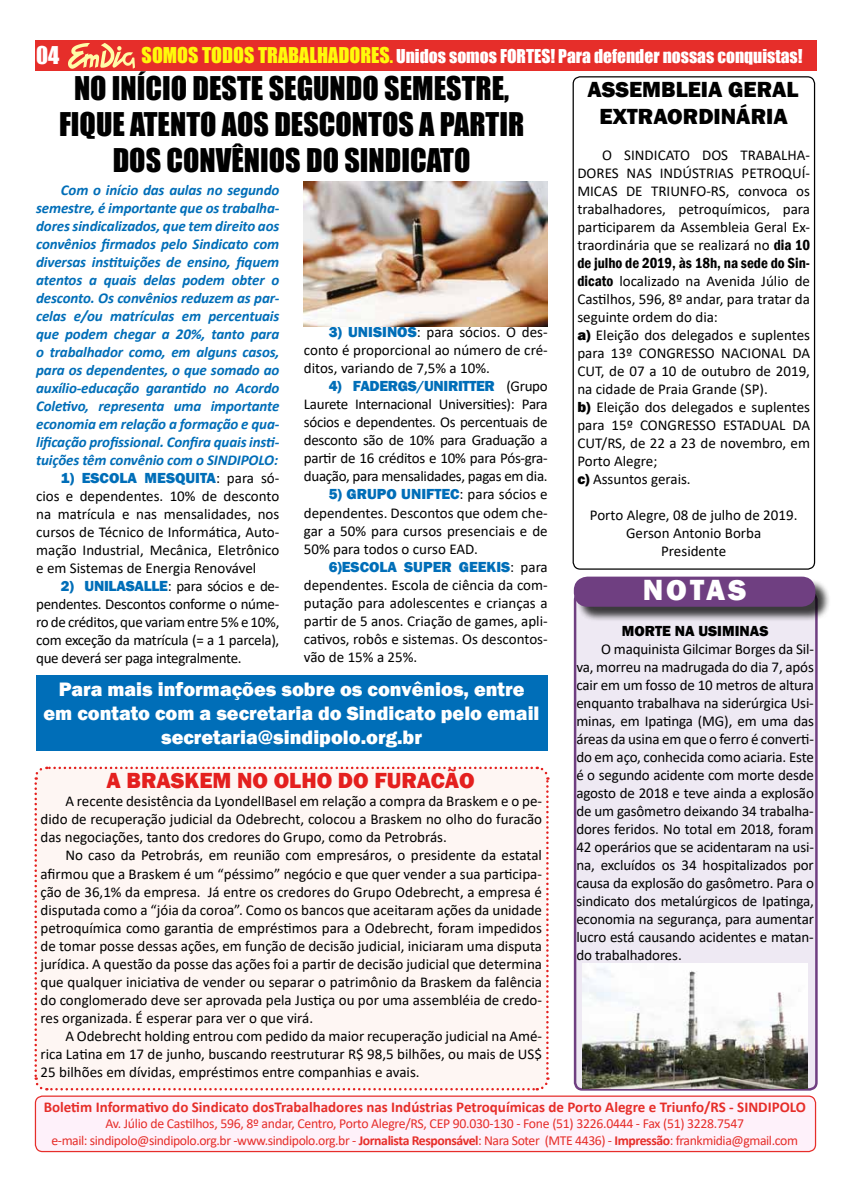
<style>
.page{position:relative;width:851px;height:1177px;background:#fff}
.page>*{position:absolute;margin:0;border:0;box-sizing:border-box;transform-origin:0 0}
.t1{font:30px/36px "Impact";color:#000;text-align:center}
.t2{font:800 30px "Franklin Gothic";letter-spacing:.1em;color:#fff}
.t3{font:800 22.5px/27px "Franklin Gothic";color:#000;text-align:center}
.t4{font:800 22.5px "Franklin Gothic";color:#e4201e}
.t5{font:22.5px "Impact";color:#fff}
.t6{font:800 20px/24px "Franklin Gothic";color:#fff;text-align:center}
.t7{font:17.5px "Impact";color:#fff}
.t8{font:15px/18px "Calibri";color:#000;text-align:justify}
.t9{font:italic 700 15px/18px "Calibri";letter-spacing:-.01em;color:#006eb8;text-align:justify}
.t10{font:700 15px "Calibri";color:#e62e2a}
.t11{font:800 15px "Franklin Gothic";color:#006eb8}
.t12{font:600 condensed 15px "Franklin Gothic";color:#000}
.t13{font:800 15px "Franklin Gothic";letter-spacing:-.02em;color:#006eb8}
.t14{font:800 15px "Franklin Gothic";color:#000}
.t15{font:13.75px/16.5px "Calibri";letter-spacing:-.03em;color:#e62e2a;text-align:center}
.s1{font-size:20px;color:#fffa0a}
.s2{color:#fffa0a}
.s3{font-family:"Calibri";font-weight:400;color:#000}
.s4{font-family:"Franklin Gothic";font-weight:800;color:#006eb8}
.s5{font-family:"Franklin Gothic";font-weight:600;font-stretch:condensed}
.s6{font-family:"Franklin Gothic";font-weight:800}
.s7{font-weight:700}
</style>
<div class="page">
<div style="left:575px;top:593px;width:241px;height:496px;background:#eee9f3;border-radius:7px"></div>
<div style="left:573px;top:591px;width:244px;height:499px;border:2px solid #6f3f81;border-radius:7px"></div>
<div style="left:35px;top:41px;width:782px;height:30px;background:#e62e2a"></div>
<svg style="left:68px;top:43px;width:67px;height:26px"></svg>
<div style="left:35px;top:1096px;width:780px;height:55px;background:#fef1fa;border-radius:7px"></div>
<div style="left:35px;top:1095px;width:781px;height:57px;border:1px solid #e62e2a;border-radius:7px"></div>
<div style="left:575px;top:578px;width:255px;height:44px;background:#000;opacity:.75"></div>
<div style="left:573px;top:576px;width:242px;height:30px;background:#6f3f81;border-radius:14px"></div>
<div style="left:36px;top:675px;width:511px;height:76px;background:#006eb8"></div>
<img style="left:304px;top:182px;width:243px;height:144px">
<div style="left:34px;top:766px;width:516px;height:325px;background:#fef6f3"></div>
<div style="left:572px;top:76px;width:243px;height:493px;border:1px solid #000;border-radius:7px"></div>
<img style="left:582px;top:963px;width:225px;height:125px">
<h2 class="t5" style="left:36px;top:38px;width:25px">04</h2>
<p class="t7" style="left:142px;top:42px;width:662px"><span class="s1">SOMOS TODOS TRABALHADORES</span><span class="s2">.</span> Unidos somos FORTES! Para defender nossas conquistas!</p>
<h1 class="t1" style="left:59px;top:69px;width:466px">NO INÍCIO DESTE SEGUNDO SEMESTRE,<br>FIQUE ATENTO AOS DESCONTOS A PARTIR<br>DOS CONVÊNIOS DO SINDICATO</h1>
<p class="t9" style="left:36px;top:180px;width:245px;text-indent:25px">Com o início das aulas no segundo semestre, é importante que os trabalha&shy;dores sindicalizados, que tem direito aos convênios firmados pelo Sindicato com diversas instituições de ensino, fiquem atentos a quais delas podem obter o desconto. Os convênios reduzem as par&shy;celas e/ou matrículas em percentuais que podem chegar a 20%, tanto para o trabalhador como, em alguns casos, para os dependentes, o que somado ao auxílio-educação garantido no Acordo Coletivo, representa uma importante economia em relação a formação e qua&shy;lificação profissional. Confira quais insti&shy;tuições têm convênio com o SINDIPOLO:</p>
<p class="t11" style="left:61px;top:468px;width:220px">1) ESCOLA MESQUITA<span class="s3">: para só-</span></p>
<p class="t8" style="left:36px;top:486px;width:245px">cios e dependentes. 10% de desconto na matrícula e nas mensalidades, nos cursos de Técnico de Informática, Auto&shy;mação Industrial, Mecânica, Eletrônico e em Sistemas de Energia Renovável</p>
<p class="t8" style="left:36px;top:576px;width:245px;text-indent:25px"><span class="s4">2) UNILASALLE</span>: para sócios e de&shy;pendentes. Descontos conforme o núme&shy;ro de créditos, que variam entre 5% e 10%, com exceção da matrícula (= a 1 parcela), que deverá ser paga integralmente.</p>
<p class="t8" style="left:304px;top:323px;width:245px;text-indent:25px"><span class="s4">3) UNISINOS</span>: para sócios. O des&shy;conto é proporcional ao número de cré&shy;ditos, variando de 7,5% a 10%.</p>
<p class="t13" style="left:328px;top:376px;width:220px">4) FADERGS/UNIRITTER <span class="s3">(Grupo</span></p>
<p class="t8" style="left:304px;top:395px;width:245px">Laurete Internacional Universities): Para sócios e dependentes. Os percentuais de desconto são de 10% para Graduação a partir de 16 créditos e 10% para Pós-gra&shy;duação, para mensalidades, pagas em dia.</p>
<p class="t11" style="left:328px;top:484px;width:220px">5) GRUPO UNIFTEC<span class="s3">: para sócios e</span></p>
<p class="t8" style="left:304px;top:503px;width:245px">dependentes. Descontos que odem che&shy;gar a 50% para cursos presenciais e de 50% para todos o curso EAD.</p>
<p class="t11" style="left:328px;top:556px;width:220px">6)ESCOLA SUPER GEEKIS<span class="s3">: para</span></p>
<p class="t8" style="left:304px;top:575px;width:245px">dependentes. Escola de ciência da com&shy;putação para adolescentes e crianças a partir de 5 anos. Criação de games, apli&shy;cativos, robôs e sistemas. Os descontos&shy;vão de 15% a 25%.</p>
<h3 class="t6" style="left:44px;top:676px;width:497px">Para mais informações sobre os convênios, entre em contato com a secretaria do Sindicato pelo email secretaria@sindipolo.org.br</h3>
<h2 class="t4" style="left:106px;top:766px;width:369px">A BRASKEM NO OLHO DO FURACÃO</h2>
<p class="t8" style="left:40px;top:792px;width:503px;text-indent:25px">A recente desistência da LyondellBasel em relação a compra da Braskem e o pe&shy;dido de recuperação judicial da Odebrecht, colocou a Braskem no olho do furacão das negociações, tanto dos credores do Grupo, como da Petrobrás.</p>
<p class="t8" style="left:40px;top:846px;width:503px;text-indent:25px">No caso da Petrobrás, em reunião com empresáros, o presidente da estatal afirmou que a Braskem é um “péssimo” negócio e que quer vender a sua participa&shy;ção de 36,1% da empresa. Já entre os credores do Grupo Odebrecht, a empresa é disputada como a “jóia da coroa”. Como os bancos que aceitaram ações da unidade petroquímica como garantia de empréstimos para a Odebrecht, foram impedidos de tomar posse dessas ações, em função de decisão judicial, iniciaram uma disputa jurídica. A questão da posse das ações foi a partir de decisão judicial que determina que qualquer iniciativa de vender ou separar o patrimônio da Braskem da falência do conglomerado deve ser aprovada pela Justiça ou por uma assembléia de credo&shy;res organizada. É esperar para ver o que virá.</p>
<p class="t8" style="left:40px;top:1026px;width:503px;text-indent:25px">A Odebrecht holding entrou com pedido da maior recuperação judicial na Amé&shy;rica Latina em 17 de junho, buscando reestruturar R$ 98,5 bilhões, ou mais de US$ 25 bilhões em dívidas, empréstimos entre companhias e avais.</p>
<h2 class="t3" style="left:587px;top:76px;width:213px">ASSEMBLEIA GERAL<br>EXTRAORDINÁRIA</h2>
<p class="t8" style="left:577px;top:145px;width:234px;text-indent:25px">O SINDICATO DOS TRABALHA-DORES NAS INDÚSTRIAS PETROQUÍ-MICAS DE TRIUNFO-RS, convoca os trabalhadores, petroquímicos, para participarem da Assembleia Geral Ex&shy;traordinária que se realizará no <span class="s5">dia 10</span></p>
<p class="t12" style="left:577px;top:253px;width:234px">de julho de 2019, às 18h, na sede do Sin-</p>
<p class="t8" style="left:577px;top:271px;width:234px;text-align:left"><span class="s5">dicato</span> localizado na Avenida Júlio de<br>Castilhos, 596, 8º andar, para tratar da seguinte ordem do dia:<br><span class="s6">a)</span> Eleição dos delegados e suplentes para 13º CONGRESSO NACIONAL DA<br>CUT, de 07 a 10 de outubro de 2019, na cidade de Praia Grande (SP).<br><span class="s6">b)</span> Eleição dos delegados e suplentes para 15º CONGRESSO ESTADUAL DA<br>CUT/RS, de 22 a 23 de novembro, em<br>Porto Alegre;<br><span class="s6">c)</span> Assuntos gerais.</p>
<p class="t8" style="left:590px;top:505px;width:209px;text-align:center">Porto Alegre, 08 de julho de 2019.<br>Gerson Antonio Borba<br>Presidente</p>
<h1 class="t2" style="left:642px;top:570px;width:105px">NOTAS</h1>
<p class="t14" style="left:621px;top:621px;width:148px">MORTE NA USIMINAS</p>
<p class="t8" style="left:576px;top:639px;width:239px;text-indent:25px">O maquinista Gilcimar Borges da Sil&shy;va, morreu na madrugada do dia 7, após cair em um fosso de 10 metros de altura enquanto trabalhava na siderúrgica Usi&shy;minas, em Ipatinga (MG), em uma das áreas da usina em que o ferro é converti&shy;do em aço, conhecida como aciaria. Este é o segundo acidente com morte desde agosto de 2018 e teve ainda a explosão de um gasômetro deixando 34 trabalha&shy;dores feridos. No total em 2018, foram 42 operários que se acidentaram na usi&shy;na, excluídos os 34 hospitalizados por causa da explosão do gasômetro. Para o sindicato dos metalúrgicos de Ipatinga, economia na segurança, para aumentar lucro está causando acidentes e matan&shy;do trabalhadores.</p>
<p class="t10" style="left:44px;top:1095px;width:763px">Boletim Informativo do Sindicato dosTrabalhadores nas Indústrias Petroquímicas de Porto Alegre e Triunfo/RS - SINDIPOLO</p>
<p class="t15" style="left:51px;top:1114px;width:748px">Av. Júlio de Castilhos, 596, 8º andar, Centro, Porto Alegre/RS, CEP 90.030-130 - Fone (51) 3226.0444 - Fax (51) 3228.7547<br>e-mail: sindipolo@sindipolo.org.br -www.sindipolo.org.br - <span class="s7">Jornalista Responsável</span>: Nara Soter (MTE 4436) - <span class="s7">Impressão</span>: frankmidia@gmail.com</p>
</div>
